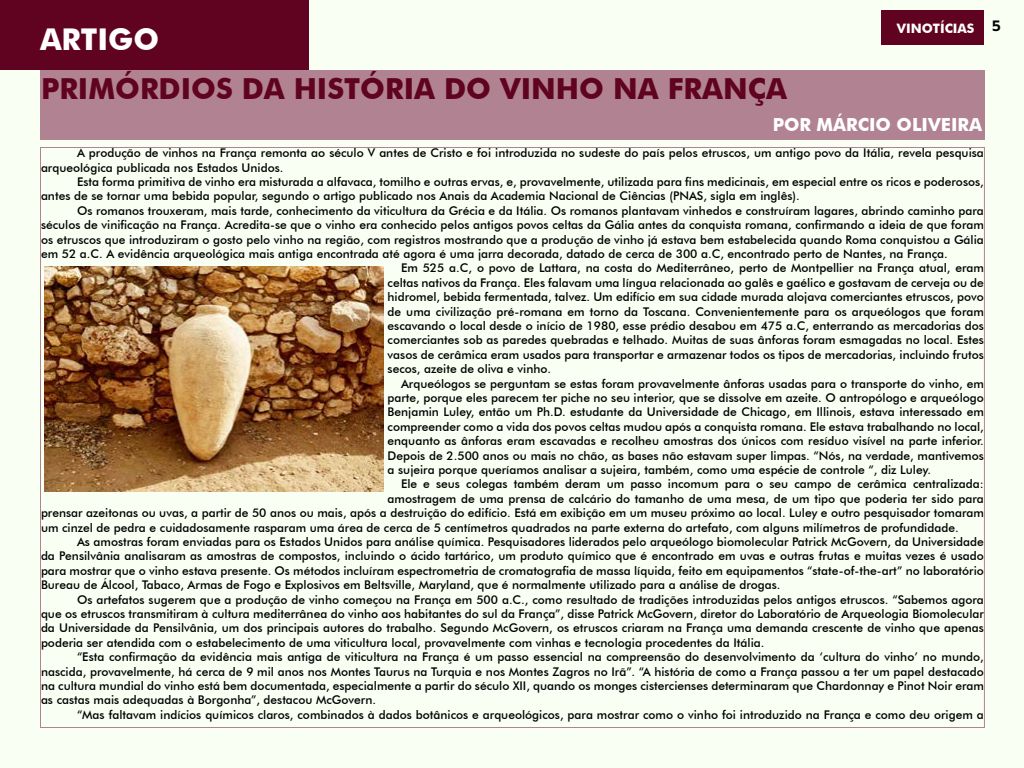
<style>
.page{position:relative;width:1024px;height:768px;background:#f9fff3}
.page>*{position:absolute;margin:0;border:0;box-sizing:border-box;transform-origin:0 0}
.t1{font:700 30px "Futura BT";color:#fff}
.t2{font:700 29px "Futura BT";color:#600320}
.t3{font:700 18px "Futura BT";color:#fff}
.t4{font:700 13px "Futura BT";color:#fff}
.t5{font:500 12px/14.4px "Futura BT";color:#000}
</style>
<div class="page">
<div style="left:882px;top:10px;width:102px;height:34px;background:#600320"></div>
<div style="left:40px;top:70px;width:945px;height:70px;background:#b18392"></div>
<div style="left:0;top:0;width:309px;height:70px;background:#600320"></div>
<img style="left:45px;top:266px;width:339px;height:226px">
<h1 class="t1" style="left:40px;top:21px;width:121px">ARTIGO</h1>
<p class="t4" style="left:897px;top:21px;width:105px">VINOTÍCIAS <sup>5</sup></p>
<h2 class="t2" style="left:41px;top:71px;width:748px">PRIMÓRDIOS DA HISTÓRIA DO VINHO NA FRANÇA</h2>
<h3 class="t3" style="left:773px;top:114px;width:211px">POR MÁRCIO OLIVEIRA</h3>
<p class="t5" style="left:41px;top:146px;width:944px;text-indent:36px">A produção de vinhos na França remonta ao século V antes de Cristo e foi introduzida no sudeste do país pelos etruscos, um antigo povo da Itália, revela pesquisa arqueológica publicada nos Estados Unidos.</p>
<p class="t5" style="left:41px;top:174px;width:944px;text-indent:36px">Esta forma primitiva de vinho era misturada a alfavaca, tomilho e outras ervas, e, provavelmente, utilizada para fins medicinais, em especial entre os ricos e poderosos, antes de se tornar uma bebida popular, segundo o artigo publicado nos Anais da Academia Nacional de Ciências (PNAS, sigla em inglês).</p>
<p class="t5" style="left:77px;top:203px;width:908px">Os romanos trouxeram, mais tarde, conhecimento da viticultura da Grécia e da Itália. Os romanos plantavam vinhedos e construíram lagares, abrindo caminho para</p>
<p class="t5" style="left:41px;top:218px;width:944px">séculos de vinificação na França. Acredita-se que o vinho era conhecido pelos antigos povos celtas da Gália antes da conquista romana, confirmando a ideia de que foram</p>
<p class="t5" style="left:41px;top:232px;width:944px">os etruscos que introduziram o gosto pelo vinho na região, com registros mostrando que a produção de vinho já estava bem estabelecida quando Roma conquistou a Gália</p>
<p class="t5" style="left:41px;top:246px;width:908px">em 52 a.C. A evidência arqueológica mais antiga encontrada até agora é uma jarra decorada, datado de cerca de 300 a.C, encontrado perto de Nantes, na França.</p>
<p class="t5" style="left:401px;top:261px;width:584px">Em 525 a.C, o povo de Lattara, na costa do Mediterrâneo, perto de Montpellier na França atual, eram</p>
<p class="t5" style="left:388px;top:275px;width:598px">celtas nativos da França. Eles falavam uma língua relacionada ao galês e gaélico e gostavam de cerveja ou de</p>
<p class="t5" style="left:388px;top:290px;width:598px">hidromel, bebida fermentada, talvez. Um edifício em sua cidade murada alojava comerciantes etruscos, povo</p>
<p class="t5" style="left:388px;top:304px;width:598px">de uma civilização pré-romana em torno da Toscana. Convenientemente para os arqueólogos que foram</p>
<p class="t5" style="left:388px;top:318px;width:598px">escavando o local desde o início de 1980, esse prédio desabou em 475 a.C, enterrando as mercadorias dos</p>
<p class="t5" style="left:388px;top:333px;width:598px">comerciantes sob as paredes quebradas e telhado. Muitas de suas ânforas foram esmagadas no local. Estes</p>
<p class="t5" style="left:388px;top:347px;width:598px">vasos de cerâmica eram usados para transportar e armazenar todos os tipos de mercadorias, incluindo frutos</p>
<p class="t5" style="left:388px;top:362px;width:165px">secos, azeite de oliva e vinho.</p>
<p class="t5" style="left:401px;top:376px;width:584px">Arqueólogos se perguntam se estas foram provavelmente ânforas usadas para o transporte do vinho, em</p>
<p class="t5" style="left:388px;top:390px;width:598px">parte, porque eles parecem ter piche no seu interior, que se dissolve em azeite. O antropólogo e arqueólogo</p>
<p class="t5" style="left:388px;top:405px;width:598px">Benjamin Luley, então um Ph.D. estudante da Universidade de Chicago, em Illinois, estava interessado em</p>
<p class="t5" style="left:388px;top:419px;width:598px">compreender como a vida dos povos celtas mudou após a conquista romana. Ele estava trabalhando no local,</p>
<p class="t5" style="left:388px;top:434px;width:598px">enquanto as ânforas eram escavadas e recolheu amostras dos únicos com resíduo visível na parte inferior.</p>
<p class="t5" style="left:388px;top:448px;width:598px">Depois de 2.500 anos ou mais no chão, as bases não estavam super limpas. “Nós, na verdade, mantivemos</p>
<p class="t5" style="left:388px;top:462px;width:545px">a sujeira porque queríamos analisar a sujeira, também, como uma espécie de controle “, diz Luley.</p>
<p class="t5" style="left:401px;top:477px;width:584px">Ele e seus colegas também deram um passo incomum para o seu campo de cerâmica centralizada:</p>
<p class="t5" style="left:388px;top:491px;width:598px">amostragem de uma prensa de calcário do tamanho de uma mesa, de um tipo que poderia ter sido para</p>
<p class="t5" style="left:41px;top:506px;width:944px">prensar azeitonas ou uvas, a partir de 50 anos ou mais, após a destruição do edifício. Está em exibição em um museu próximo ao local. Luley e outro pesquisador tomaram</p>
<p class="t5" style="left:41px;top:520px;width:919px">um cinzel de pedra e cuidadosamente rasparam uma área de cerca de 5 centímetros quadrados na parte externa do artefato, com alguns milímetros de profundidade.</p>
<p class="t5" style="left:77px;top:534px;width:908px">As amostras foram enviadas para os Estados Unidos para análise química. Pesquisadores liderados pelo arqueólogo biomolecular Patrick McGovern, da Universidade</p>
<p class="t5" style="left:41px;top:549px;width:944px">da Pensilvânia analisaram as amostras de compostos, incluindo o ácido tartárico, um produto químico que é encontrado em uvas e outras frutas e muitas vezes é usado</p>
<p class="t5" style="left:41px;top:563px;width:944px">para mostrar que o vinho estava presente. Os métodos incluíram espectrometria de cromatografia de massa líquida, feito em equipamentos “state-of-the-art” no laboratório</p>
<p class="t5" style="left:41px;top:578px;width:741px">Bureau de Álcool, Tabaco, Armas de Fogo e Explosivos em Beltsville, Maryland, que é normalmente utilizado para a análise de drogas.</p>
<p class="t5" style="left:77px;top:592px;width:908px">Os artefatos sugerem que a produção de vinho começou na França em 500 a.C., como resultado de tradições introduzidas pelos antigos etruscos. “Sabemos agora</p>
<p class="t5" style="left:41px;top:606px;width:944px">que os etruscos transmitiram à cultura mediterrânea do vinho aos habitantes do sul da França”, disse Patrick McGovern, diretor do Laboratório de Arqueologia Biomolecular</p>
<p class="t5" style="left:41px;top:621px;width:944px">da Universidade da Pensilvânia, um dos principais autores do trabalho. Segundo McGovern, os etruscos criaram na França uma demanda crescente de vinho que apenas</p>
<p class="t5" style="left:41px;top:635px;width:725px">poderia ser atendida com o estabelecimento de uma viticultura local, provavelmente com vinhas e tecnologia procedentes da Itália.</p>
<p class="t5" style="left:77px;top:650px;width:908px">“Esta confirmação da evidência mais antiga de viticultura na França é um passo essencial na compreensão do desenvolvimento da ‘cultura do vinho’ no mundo,</p>
<p class="t5" style="left:41px;top:664px;width:944px">nascida, provavelmente, há cerca de 9 mil anos nos Montes Taurus na Turquia e nos Montes Zagros no Irã”. “A história de como a França passou a ter um papel destacado</p>
<p class="t5" style="left:41px;top:678px;width:944px">na cultura mundial do vinho está bem documentada, especialmente a partir do século XII, quando os monges cistercienses determinaram que Chardonnay e Pinot Noir eram</p>
<p class="t5" style="left:41px;top:693px;width:337px">as castas mais adequadas à Borgonha”, destacou McGovern.</p>
<p class="t5" style="left:77px;top:707px;width:908px">“Mas faltavam indícios químicos claros, combinados à dados botânicos e arqueológicos, para mostrar como o vinho foi introduzido na França e como deu origem a</p>
</div>
